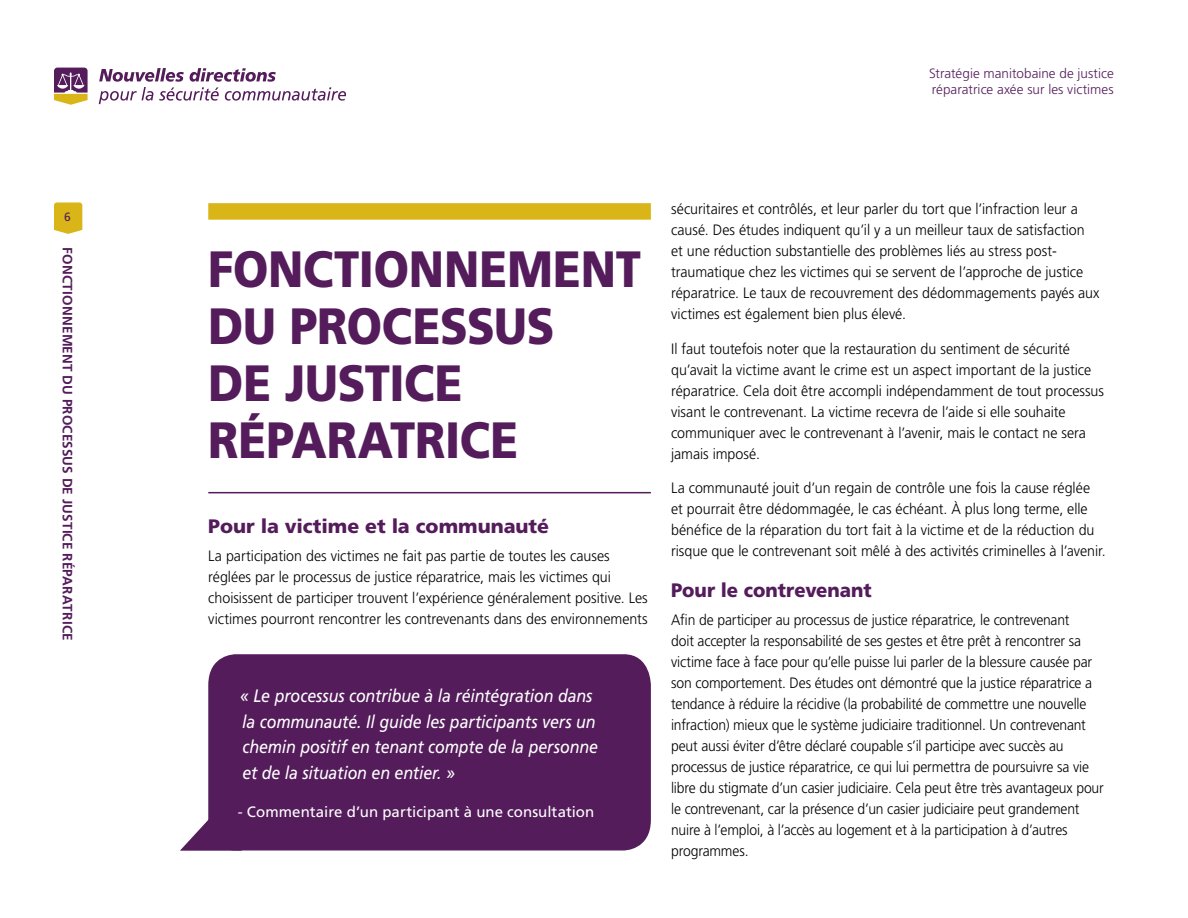
<style>
.page{position:relative;width:1188px;height:918px;background:#fff}
.page>*{position:absolute;margin:0;border:0;box-sizing:border-box;transform-origin:0 0}
.t1{font:900 51px/57px "Frutiger";letter-spacing:-.005em;color:#541c5b;scale:.89 1}
.t2{font:900 19.5px "Frutiger";color:#541c5b}
.t3{font:900 19.5px "Frutiger";color:#541c5b;scale:.95 1}
.t4{font:italic 18px/25.5px "Frutiger";letter-spacing:-.01em;color:#fff;scale:.89 1}
.t5{font:300 15px/21px "Frutiger";letter-spacing:-.005em;color:#000;scale:.95 1}
.t6{font:300 15px/21px "Frutiger";letter-spacing:-.005em;color:#000;scale:.93 1}
.t7{font:15px "Frutiger";letter-spacing:.005em;color:#fff}
.t8{font:300 13.5px/16.2px "Frutiger";letter-spacing:.005em;color:#541c5b}
.t9{font:700 13.5px "Frutiger";letter-spacing:.015em;color:#541c5b}
.t10{font:12px "Frutiger";color:#541c5b}
</style>
<div class="page">
<svg style="left:54px;top:203px;width:28px;height:31px"></svg>
<svg style="left:54px;top:68px;width:34px;height:37px"></svg>
<svg style="left:99px;top:68px;width:247px;height:36px"></svg>
<div style="left:208px;top:203px;width:443px;height:17px;background:#d9b517"></div>
<hr style="left:208px;top:492px;width:443px;height:1px;background:#541c5b">
<div style="left:208px;top:654px;width:443px;height:196px;background:#541c5b"></div>
<svg style="left:180px;top:817px;width:62px;height:34px"></svg>
<p class="t10" style="left:64px;top:210px;width:8px">6</p>
<p class="t9" style="left:76px;top:247px;width:395px;rotate:90deg">FONCTIONNEMENT DU PROCESSUS DE JUSTICE RÉPARATRICE</p>
<p class="t8" style="left:929px;top:65px;width:186px">Stratégie manitobaine de justice réparatrice axée sur les victimes</p>
<h1 class="t1" style="left:208px;top:240px;width:488px">FONCTIONNEMENT<br>DU PROCESSUS<br>DE JUSTICE<br>RÉPARATRICE</h1>
<h2 class="t2" style="left:208px;top:515px;width:342px">Pour la victime et la communauté</h2>
<p class="t5" style="left:208px;top:545px;width:464px">La participation des victimes ne fait pas partie de toutes les causes réglées par le processus de justice réparatrice, mais les victimes qui choisissent de participer trouvent l’expérience généralement positive. Les victimes pourront rencontrer les contrevenants dans des environnements</p>
<p class="t4" style="left:240px;top:683px;width:404px">« Le processus contribue à la réintégration dans la communauté. Il guide les participants vers un chemin positif en tenant compte de la personne et de la situation en entier. »</p>
<p class="t7" style="left:238px;top:803px;width:358px">- Commentaire d’un participant à une consultation</p>
<p class="t5" style="left:671px;top:199px;width:453px">sécuritaires et contrôlés, et leur parler du tort que l’infraction leur a causé. Des études indiquent qu’il y a un meilleur taux de satisfaction et une réduction substantielle des problèmes liés au stress post&shy;traumatique chez les victimes qui se servent de l’approche de justice réparatrice. Le taux de recouvrement des dédommagements payés aux victimes est également bien plus élevé.</p>
<p class="t5" style="left:671px;top:338px;width:457px">Il faut toutefois noter que la restauration du sentiment de sécurité qu’avait la victime avant le crime est un aspect important de la justice réparatrice. Cela doit être accompli indépendamment de tout processus visant le contrevenant. La victime recevra de l’aide si elle souhaite communiquer avec le contrevenant à l’avenir, mais le contact ne sera jamais imposé.</p>
<p class="t5" style="left:671px;top:478px;width:459px">La communauté jouit d’un regain de contrôle une fois la cause réglée<br>et pourrait être dédommagée, le cas échéant. À plus long terme, elle bénéfice de la réparation du tort fait à la victime et de la réduction du risque que le contrevenant soit mêlé à des activités criminelles à l’avenir.</p>
<h2 class="t3" style="left:671px;top:579px;width:213px">Pour le contrevenant</h2>
<p class="t6" style="left:671px;top:610px;width:467px">Afin de participer au processus de justice réparatrice, le contrevenant<br>doit accepter la responsabilité de ses gestes et être prêt à rencontrer sa victime face à face pour qu’elle puisse lui parler de la blessure causée par son comportement. Des études ont démontré que la justice réparatrice a tendance à réduire la récidive (la probabilité de commettre une nouvelle infraction) mieux que le système judiciaire traditionnel. Un contrevenant peut aussi éviter d’être déclaré coupable s’il participe avec succès au processus de justice réparatrice, ce qui lui permettra de poursuivre sa vie libre du stigmate d’un casier judiciaire. Cela peut être très avantageux pour le contrevenant, car la présence d’un casier judiciaire peut grandement nuire à l’emploi, à l’accès au logement et à la participation à d’autres programmes.</p>
</div>
